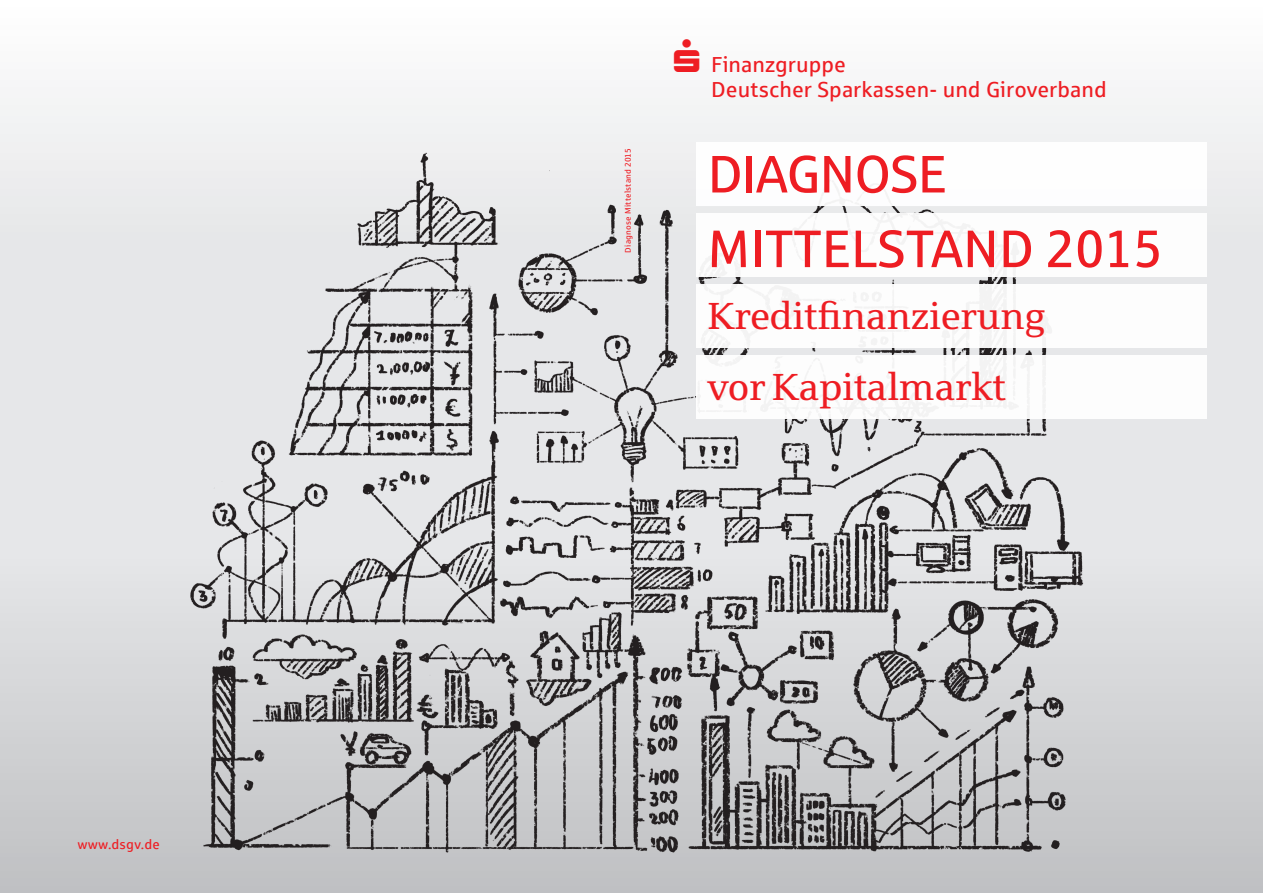
<style>
.page{position:relative;width:1263px;height:893px;background:#fff}
.page>*{position:absolute;margin:0;border:0;box-sizing:border-box;transform-origin:0 0}
.t1{font:52.5px/74.7px "Sparkasse Rg";color:#ee1d23}
.t2{font:37.5px/70.9px "Sparkasse Serif";letter-spacing:-.01em;color:#ee1d23}
.t3{font:21.75px/25.5px "Sparkasse Rg";color:#ee1d23}
.t4{font:13.5px "Sparkasse Rg";letter-spacing:.02em;color:#ee1d23}
.t5{font:8.25px "Sparkasse Rg";letter-spacing:.03em;color:#ee1d23}
</style>
<div class="page">
<div style="left:0;top:0;width:1263px;height:893px;background:linear-gradient(to bottom,#fbfbfc,#c9cacd)"></div>
<img style="left:172px;top:140px;width:928px;height:721px">
<div style="left:696px;top:142px;width:510px;height:64px;background:#fff"></div>
<div style="left:696px;top:213px;width:510px;height:64px;background:#fff"></div>
<div style="left:696px;top:284px;width:510px;height:63px;background:#fff"></div>
<div style="left:696px;top:355px;width:510px;height:63px;background:#fff"></div>
<svg style="left:674px;top:39px;width:25px;height:33px"></svg>
<p class="t4" style="left:78px;top:835px;width:84px">www.dsgv.de</p>
<p class="t3" style="left:711px;top:51px;width:397px">Finanzgruppe<br>Deutscher Sparkassen- und Giroverband</p>
<p class="t5" style="left:623px;top:253px;width:106px;rotate:-90deg">Diagnose Mittelstand 2015</p>
<h1 class="t1" style="left:707px;top:135px;width:457px">Diagnose<br>Mittelstand 2015</h1>
<h2 class="t2" style="left:707px;top:280px;width:339px">Kreditfinanzierung vor Kapitalmarkt</h2>
</div>
